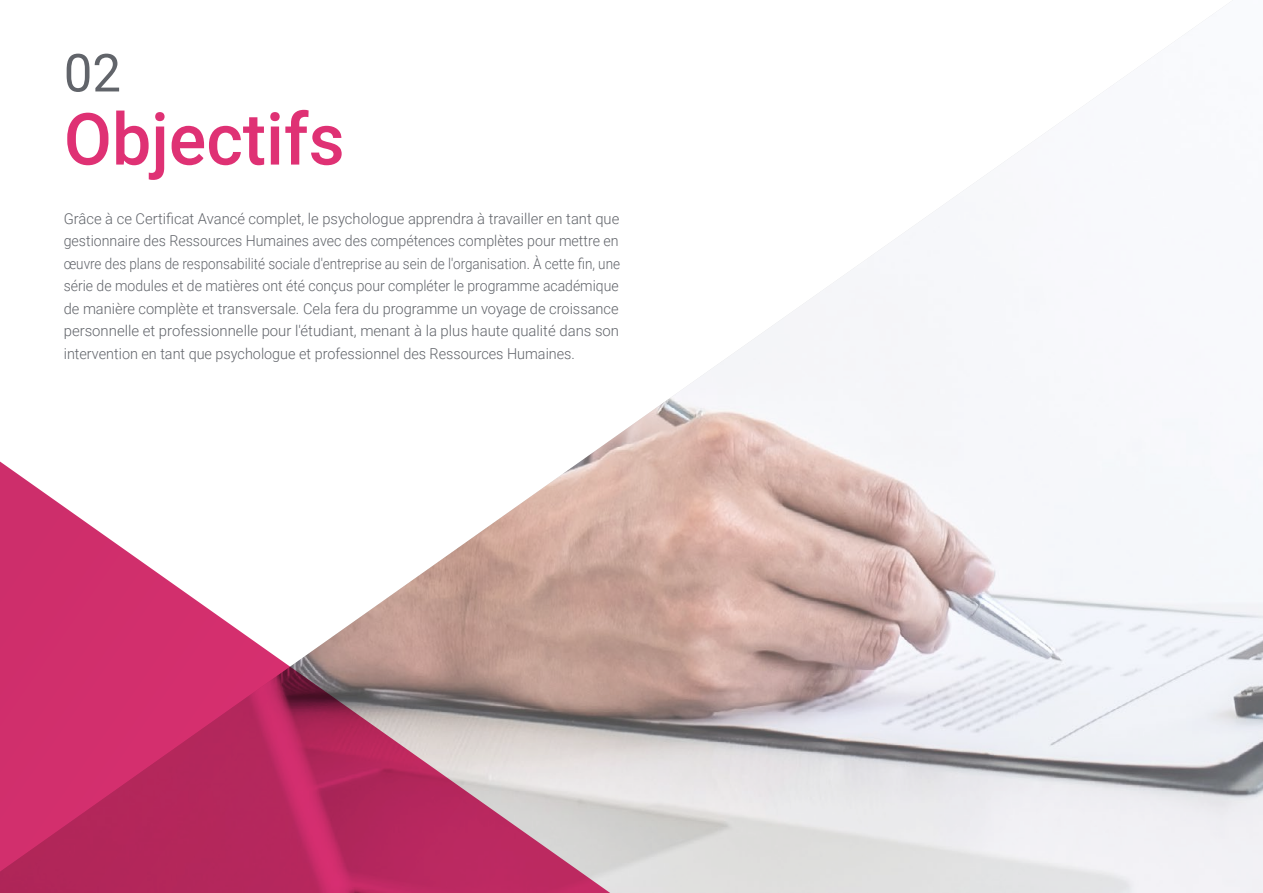
<style>
.page{position:relative;width:1263px;height:893px;background:#fff}
.page>*{position:absolute;margin:0;border:0;box-sizing:border-box;transform-origin:0 0}
.t1{font:500 72px "Roboto";color:#df3174}
.t2{font:52.5px "Roboto";color:#61646a}
.t3{font:300 15px/22.5px "Roboto";color:#61646a;text-align:justify}
</style>
<div class="page">
<img style="left:602px;top:0;width:661px;height:893px">
<svg style="left:0;top:446px;width:640px;height:447px"></svg>
<h2 class="t2" style="left:64px;top:36px;width:59px">02</h2>
<h1 class="t1" style="left:64px;top:89px;width:282px">Objectifs</h1>
<p class="t3" style="left:64px;top:207px;width:558px">Grâce à ce Certificat Avancé complet, le psychologue apprendra à travailler en tant que gestionnaire des Ressources Humaines avec des compétences complètes pour mettre en œuvre des plans de responsabilité sociale d'entreprise au sein de l'organisation. À cette fin, une série de modules et de matières ont été conçus pour compléter le programme académique de manière complète et transversale. Cela fera du programme un voyage de croissance personnelle et professionnelle pour l'étudiant, menant à la plus haute qualité dans son intervention en tant que psychologue et professionnel des Ressources Humaines.</p>
</div>
